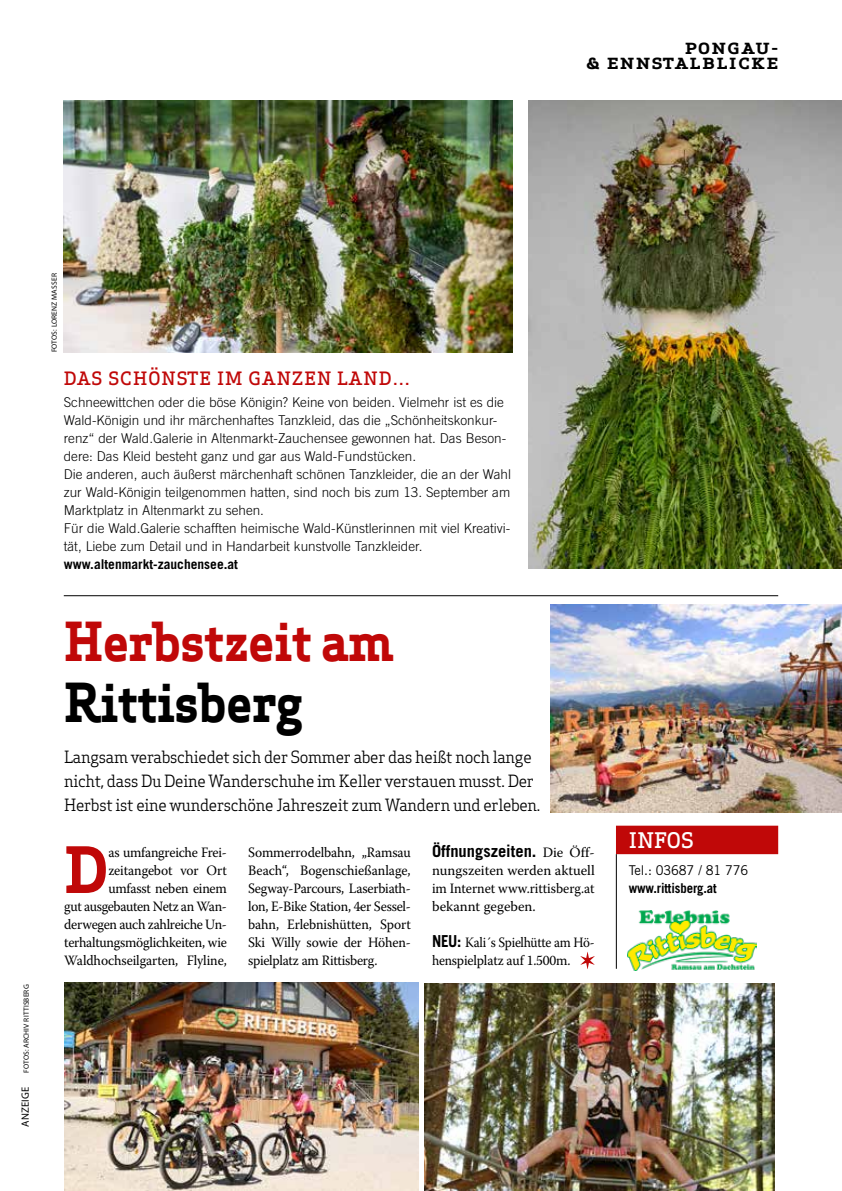
<style>
.page{position:relative;width:842px;height:1191px;background:#fff}
.page>*{position:absolute;margin:0;border:0;box-sizing:border-box;transform-origin:0 0}
.t1{font:700 62.25px "Apex Serif";color:#c00808}
.t2{font:700 52.5px "Apex Serif";letter-spacing:-.015em;color:#c00808;scale:.95 1}
.t3{font:700 52.5px "Apex Serif";letter-spacing:-.015em;color:#000;scale:.95 1}
.t4{font:500 21px "Apex Serif";letter-spacing:.01em;color:#fff}
.t5{font:500 18px "Apex Serif";letter-spacing:.06em;color:#c00808}
.t6{font:16.5px/24px "Apex Serif";letter-spacing:-.02em;color:#000;scale:.95 1}
.t7{font:700 16.5px "Trade Gothic LT Std";color:#000}
.t8{font:700 15px/15px "Apex Serif";letter-spacing:.1em;color:#000;text-align:right;scale:1.2 1}
.t9{font:14.25px/18px "Warnock Pro";letter-spacing:-.015em;color:#000;text-align:right;scale:.95 1}
.t10{font:14.25px/18px "Warnock Pro";letter-spacing:-.015em;color:#000;text-align:justify}
.t11{font:14.25px/18px "Warnock Pro";letter-spacing:-.015em;color:#000;scale:.92 1}
.t12{font:300 13.5px/18px "Trade Gothic LT Std";color:#000}
.t13{font:700 13.5px "Trade Gothic LT Std";color:#000}
.t14{font:700 13.5px "Trade Gothic LT Std";color:#000;scale:.95 1}
.t15{font:13.5px "Trade Gothic LT Std";letter-spacing:-.01em;color:#000;scale:.95 1}
.t16{font:10.5px "Myriad Pro";letter-spacing:.02em;color:#000}
.t17{font:7.5px "Myriad Pro";letter-spacing:.02em;color:#000}
.s1{font-family:"Warnock Pro";font-weight:400;font-size:14.25px}
.s2{font-family:"Trade Gothic LT Std";font-weight:700;font-size:16.5px}
</style>
<div class="page">
<img style="left:528px;top:100px;width:314px;height:468px">
<hr style="left:64px;top:595px;width:714px;height:1px;background:#000">
<img style="left:64px;top:100px;width:449px;height:252px">
<img style="left:64px;top:983px;width:354px;height:208px">
<svg style="left:580px;top:952px;width:15px;height:17px"></svg>
<div style="left:616px;top:825px;width:162px;height:29px;background:#c00808"></div>
<hr style="left:616px;top:854px;width:1px;height:114px;background:#000">
<img style="left:628px;top:910px;width:128px;height:60px">
<img style="left:550px;top:605px;width:292px;height:207px">
<img style="left:424px;top:983px;width:351px;height:208px">
<p class="t8" style="left:586px;top:40px;width:162px">PONGAU-<br>&amp; ENNSTALBLICKE</p>
<p class="t17" style="left:22px;top:1073px;width:90px;rotate:-90deg">FOTOS: ARCHIV RITTISBERG</p>
<p class="t16" style="left:19px;top:1127px;width:42px;rotate:-90deg">ANZEIGE</p>
<p class="t17" style="left:50px;top:352px;width:81px;rotate:-90deg">FOTOS: LORENZ MASSER</p>
<h3 class="t5" style="left:64px;top:367px;width:348px">DAS SCHÖNSTE IM GANZEN LAND…</h3>
<p class="t12" style="left:64px;top:393px;width:449px">Schneewittchen oder die böse Königin? Keine von beiden. Vielmehr ist es die Wald-Königin und ihr märchenhaftes Tanzkleid, das die „Schönheitskonkur&shy;renz“ der Wald.Galerie in Altenmarkt-Zauchensee gewonnen hat. Das Beson&shy;dere: Das Kleid besteht ganz und gar aus Wald-Fundstücken.<br>Die anderen, auch äußerst märchenhaft schönen Tanzkleider, die an der Wahl zur Wald-Königin teilgenommen hatten, sind noch bis zum 13. September am Marktplatz in Altenmarkt zu sehen.<br>Für die Wald.Galerie schafften heimische Wald-Künstlerinnen mit viel Kreativi&shy;tät, Liebe zum Detail und in Handarbeit kunstvolle Tanzkleider.</p>
<p class="t13" style="left:64px;top:555px;width:176px">www.altenmarkt-zauchensee.at</p>
<h2 class="t2" style="left:64px;top:607px;width:349px">Herbstzeit am</h2>
<h2 class="t3" style="left:64px;top:669px;width:253px">Rittisberg</h2>
<p class="t6" style="left:64px;top:745px;width:503px">Langsam verabschiedet sich der Sommer aber das heißt noch lange nicht, dass Du Deine Wanderschuhe im Keller verstauen musst. Der<br>Herbst ist eine wunderschöne Jahreszeit zum Wandern und erleben.</p>
<p class="t9" style="left:64px;top:843px;width:173px">as umfangreiche Frei&shy;zeitangebot vor Ort umfasst neben einem<br>gut ausgebauten Netz an Wan&shy;derwegen auch zahlreiche Un&shy;terhaltungsmöglichkeiten, wie<br>Waldhochseilgarten, Flyline,</p>
<p class="t9" style="left:248px;top:843px;width:173px;text-align:justify">Sommerrodelbahn, „Ramsau Beach“, Bogenschießanlage, Segway-Parcours, Laserbiath&shy;lon, E-Bike Station, 4er Sessel&shy;bahn, Erlebnishütten, Sport Ski Willy sowie der Höhen&shy;spielplatz am Rittisberg.</p>
<p class="t7" style="left:432px;top:841px;width:164px">Öffnungszeiten. <span class="s1">Die Öff-</span></p>
<h1 class="t1" style="left:64px;top:829px;width:46px">D</h1>
<p class="t10" style="left:432px;top:861px;width:164px">nungszeiten werden aktuell im Internet www.rittisberg.at bekannt gegeben.</p>
<p class="t11" style="left:432px;top:933px;width:178px"><span class="s2">NEU:</span> Kali´s Spielhütte am Hö&shy;henspielplatz auf 1.500m.</p>
<h3 class="t4" style="left:629px;top:826px;width:67px">INFOS</h3>
<p class="t15" style="left:629px;top:862px;width:127px">Tel.: 03687 / 81 776</p>
<p class="t14" style="left:629px;top:880px;width:94px">www.rittisberg.at</p>
</div>
